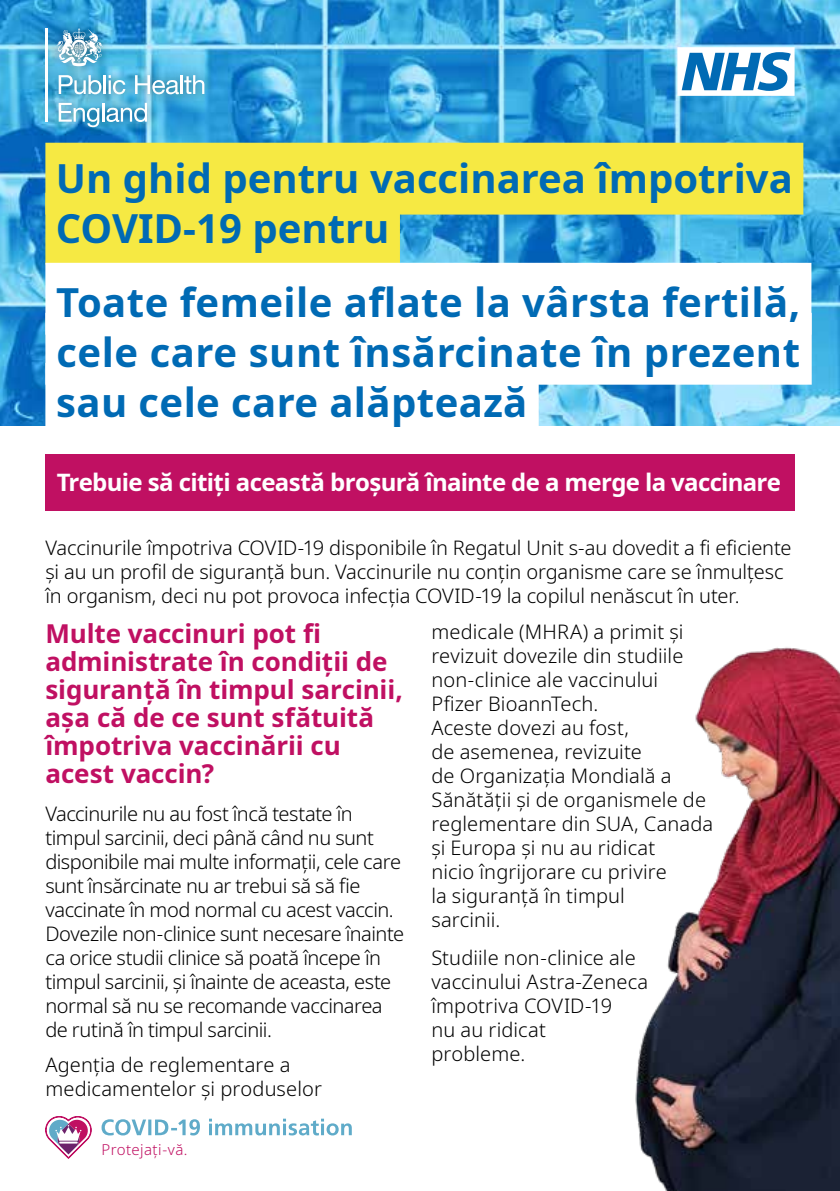
<style>
.page{position:relative;width:840px;height:1191px;background:#fff}
.page>*{position:absolute;margin:0;border:0;box-sizing:border-box;transform-origin:0 0}
.t1{font:700 40px/50px "Noto Sans";color:#006ab4}
.t2{font:700 26px/28px "Noto Sans";letter-spacing:-.005em;color:#c01062}
.t3{font:700 24px "Noto Sans";letter-spacing:-.03em;color:#fff}
.t4{font:300 20px/24px "Noto Sans";letter-spacing:-.005em;color:#000}
.t5{font:300 20px/24px "Noto Sans";letter-spacing:-.025em;color:#000}
.t6{font:300 15px "Noto Sans";letter-spacing:.025em;color:#c01062}
.s1{font-family:"Noto Sans Bold 2";font-weight:400}
</style>
<div class="page">
<img style="left:0;top:0;width:839px;height:425px">
<div style="left:45px;top:454px;width:749px;height:56px;background:#c01062"></div>
<img style="left:635px;top:647px;width:204px;height:544px">
<svg style="left:45px;top:1116px;width:47px;height:43px"></svg>
<svg style="left:101px;top:1118px;width:250px;height:17px"></svg>
<div style="left:45px;top:143px;width:757px;height:72px;background:#f6e943"></div>
<div style="left:45px;top:193px;width:355px;height:72px;background:#f6e943"></div>
<div style="left:45px;top:263px;width:766px;height:72px;background:#fff"></div>
<div style="left:45px;top:313px;width:766px;height:72px;background:#fff"></div>
<div style="left:45px;top:363px;width:493px;height:72px;background:#fff"></div>
<svg style="left:677px;top:47px;width:117px;height:49px"></svg>
<div style="left:33px;top:17px;width:183px;height:122px;background:#000;opacity:.5"></div>
<hr style="left:45px;top:28px;width:3px;height:94px;background:#fff">
<svg style="left:59px;top:75px;width:42px;height:19px"></svg>
<hr style="left:103px;top:75px;width:3px;height:19px;background:#fff">
<svg style="left:109px;top:75px;width:16px;height:19px"></svg>
<svg style="left:135px;top:75px;width:69px;height:19px"></svg>
<svg style="left:59px;top:103px;width:88px;height:24px"></svg>
<svg style="left:56px;top:28px;width:47px;height:38px"></svg>
<h1 class="t1" style="left:56px;top:154px;width:738px">Un ghid pentru vaccinarea împotriva<br><span class="s1">COVID</span>-19 pentru</h1>
<h1 class="t1" style="left:56px;top:278px;width:745px;text-align:justify">Toate femeile aflate la vârsta fertilă, cele care sunt însărcinate în prezent sau cele care alăptează</h1>
<p class="t3" style="left:57px;top:465px;width:725px">Trebuie să citiți această broșură înainte de a merge la vaccinare</p>
<p class="t4" style="left:45px;top:536px;width:747px">Vaccinurile împotriva COVID-19 disponibile în Regatul Unit s-au dovedit a fi eficiente și au un profil de siguranță bun. Vaccinurile nu conțin organisme care se înmulțesc în organism, deci nu pot provoca infecția COVID-19 la copilul nenăscut în uter.</p>
<h2 class="t2" style="left:45px;top:620px;width:358px">Multe vaccinuri pot fi administrate în condiții de siguranță în timpul sarcinii, așa că de ce sunt sfătuită împotriva vaccinării cu acest vaccin?</h2>
<p class="t5" style="left:45px;top:802px;width:360px">Vaccinurile nu au fost încă testate în timpul sarcinii, deci până când nu sunt disponibile mai multe informații, cele care sunt însărcinate nu ar trebui să să fie vaccinate în mod normal cu acest vaccin.<br>Dovezile non-clinice sunt necesare înainte ca orice studii clinice să poată începe în timpul sarcinii, și înainte de aceasta, este normal să nu se recomande vaccinarea de rutină în timpul sarcinii.</p>
<p class="t4" style="left:45px;top:1052px;width:278px">Agenția de reglementare a medicamentelor și produselor</p>
<p class="t4" style="left:431px;top:620px;width:283px">medicale (MHRA) a primit și revizuit dovezile din studiile non-clinice ale vaccinului<br>Pfizer BioannTech.<br>Aceste dovezi au fost,<br>de asemenea, revizuite<br>de Organizația Mondială a<br>Sănătății și de organismele de reglementare din SUA, Canada și Europa și nu au ridicat<br>nicio îngrijorare cu privire<br>la siguranță în timpul<br>sarcinii.</p>
<p class="t4" style="left:431px;top:946px;width:218px">Studiile non-clinice ale vaccinului Astra-Zeneca împotriva COVID-19<br>nu au ridicat<br>probleme.</p>
<p class="t6" style="left:101px;top:1138px;width:87px">Protejați-vă.</p>
</div>
